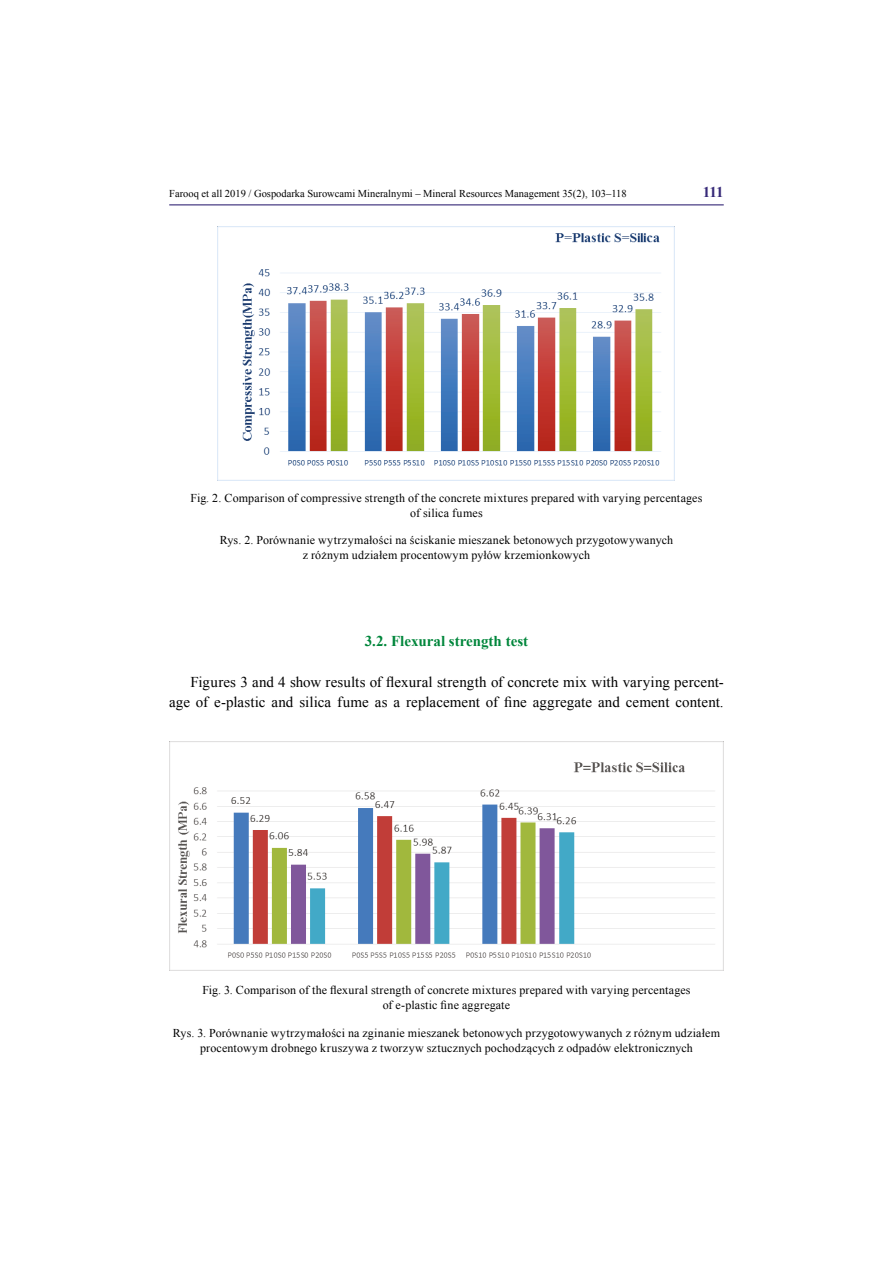
<style>
.page{position:relative;width:893px;height:1263px;background:#fff}
.page>*{position:absolute;margin:0;border:0;box-sizing:border-box;transform-origin:0 0}
.t1{font:15px/20.2px "Times New Roman";letter-spacing:.005em;color:#000;text-align:right}
.t2{font:700 15px "Times New Roman";color:#00863b}
.t3{font:700 15px "Times New Roman";color:#362978}
.t4{font:12px/15px "Times New Roman";letter-spacing:.015em;color:#000;text-align:center}
.t5{font:10.5px "Times New Roman";color:#000}
</style>
<div class="page">
<hr style="left:169px;top:204px;width:555px;height:1px;background:#362978">
<img style="left:217px;top:226px;width:457px;height:254px">
<img style="left:169px;top:741px;width:554px;height:230px">
<p class="t5" style="left:169px;top:186px;width:459px">Farooq et all 2019 / Gospodarka Surowcami Mineralnymi – Mineral Resources Management 35(2), 103–118</p>
<p class="t3" style="left:703px;top:182px;width:22px">111</p>
<p class="t4" style="left:191px;top:490px;width:513px">Fig. 2. Comparison of compressive strength of the concrete mixtures prepared with varying percentages of silica fumes</p>
<p class="t4" style="left:220px;top:533px;width:455px">Rys. 2. Porównanie wytrzymałości na ściskanie mieszanek betonowych przygotowywanych z różnym udziałem procentowym pyłów krzemionkowych</p>
<p class="t2" style="left:365px;top:630px;width:165px">3.2. Flexural strength test</p>
<p class="t1" style="left:169px;top:671px;width:556px">Figures 3 and 4 show results of flexural strength of concrete mix with varying percent&shy;age of e-plastic and silica fume as a replacement of fine aggregate and cement content.</p>
<p class="t4" style="left:202px;top:982px;width:490px">Fig. 3. Comparison of the flexural strength of concrete mixtures prepared with varying percentages of e-plastic fine aggregate</p>
<p class="t4" style="left:173px;top:1025px;width:549px">Rys. 3. Porównanie wytrzymałości na zginanie mieszanek betonowych przygotowywanych z różnym udziałem procentowym drobnego kruszywa z tworzyw sztucznych pochodzących z odpadów elektronicznych</p>
</div>
